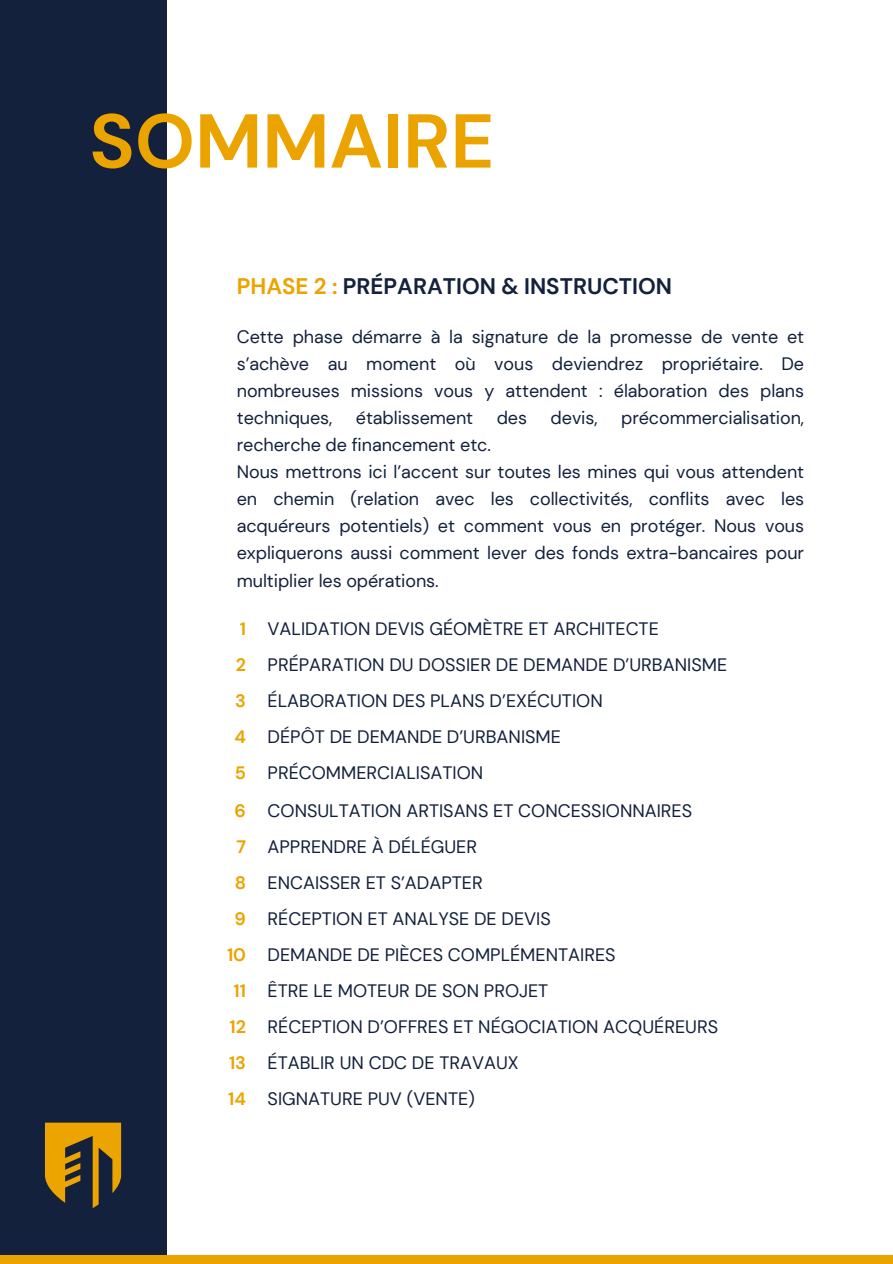
<style>
.page{position:relative;width:893px;height:1264px;background:#fff}
.page>*{position:absolute;margin:0;border:0;box-sizing:border-box;transform-origin:0 0}
.t1{font:700 76.05px "DM Sans";color:#eba300}
.t2{font:700 22.5px "DM Sans";color:#13213c}
.t3{font:18px/36px "DM Sans";color:#13213c;text-align:justify}
.t4{font:700 18px/36px "DM Sans";color:#eca400;text-align:justify}
.s1{color:#eba300}
</style>
<div class="page">
<div style="left:0;top:0;width:167px;height:1255px;background:#13213c"></div>
<div style="left:0;top:1255px;width:892px;height:8px;background:#eba300"></div>
<svg style="left:45px;top:1122px;width:76px;height:86px"></svg>
<p class="t1" style="left:89px;top:92px;width:406px">SOMMAIRE</p>
<h1 class="t2" style="left:237px;top:271px;width:437px"><span class="s1">PHASE 2 :</span> PRÉPARATION &amp; INSTRUCTION</h1>
<h2 class="t3" style="left:237px;top:324px;width:569px;line-height:27px">Cette phase démarre à la signature de la promesse de vente et s’achève au moment où vous deviendrez propriétaire. De nombreuses missions vous y attendent : élaboration des plans techniques,</h2>
<h2 class="t3" style="left:356px;top:400px;width:119px">établissement</h2>
<h2 class="t3" style="left:496px;top:400px;width:32px">des</h2>
<h2 class="t3" style="left:550px;top:400px;width:48px">devis,</h2>
<h2 class="t3" style="left:621px;top:400px;width:184px">précommercialisation,</h2>
<h2 class="t3" style="left:237px;top:427px;width:255px">recherche de financement etc.</h2>
<p class="t3" style="left:237px;top:459px;width:569px;line-height:27px">Nous mettrons ici l’accent sur toutes les mines qui vous attendent en chemin (relation avec les collectivités, conflits avec les acquéreurs potentiels) et comment vous en protéger. Nous vous expliquerons aussi comment lever des fonds extra-bancaires pour multiplier les opérations.</p>
<p class="t3" style="left:267px;top:610px;width:461px;text-align:left">VALIDATION DEVIS GÉOMÈTRE ET ARCHITECTE PRÉPARATION DU DOSSIER DE DEMANDE D’URBANISME ÉLABORATION DES PLANS D’EXÉCUTION<br>DÉPÔT DE DEMANDE D’URBANISME PRÉCOMMERCIALISATION</p>
<h3 class="t4" style="left:234px;top:610px;width:13px">1<br>2<br>3<br>4<br>5</h3>
<h3 class="t4" style="left:227px;top:792px;width:21px;text-align:center">6<br>7<br>8<br>9<br>10<br>11<br>12<br>13</h3>
<h4 class="t4" style="left:228px;top:1080px;width:19px">14</h4>
<h3 class="t3" style="left:267px;top:792px;width:452px;text-align:left">CONSULTATION ARTISANS ET CONCESSIONNAIRES<br>APPRENDRE À DÉLÉGUER<br>ENCAISSER ET S’ADAPTER<br>RÉCEPTION ET ANALYSE DE DEVIS<br>DEMANDE DE PIÈCES COMPLÉMENTAIRES<br>ÊTRE LE MOTEUR DE SON PROJET<br>RÉCEPTION D’OFFRES ET NÉGOCIATION ACQUÉREURS<br>ÉTABLIR UN CDC DE TRAVAUX<br>SIGNATURE PUV (VENTE)</h3>
</div>
